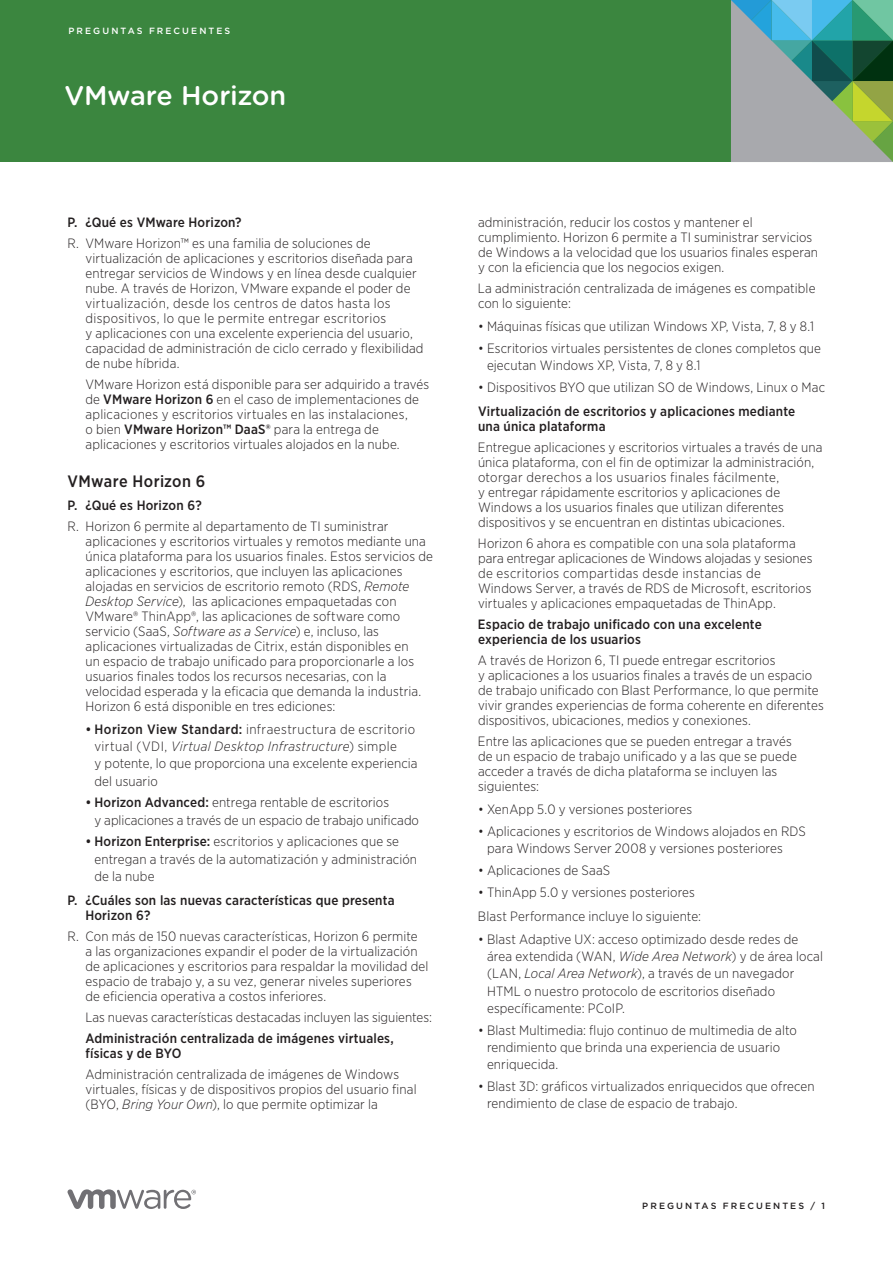
<style>
.page{position:relative;width:893px;height:1263px;background:#fff}
.page>*{position:absolute;margin:0;border:0;box-sizing:border-box;transform-origin:0 0}
._1a_Main_Title{font:500 27px "Gotham Rounded";letter-spacing:-.01em;color:#fff}
._4a_Subhead_1{font:500 16.5px "Gotham Narrow";letter-spacing:.02em;color:#231f20}
._5a_Body_Answer{font:300 13.5px/15px "Gotham Narrow";letter-spacing:.01em;color:#231f20}
._5a_Body_Answer-2{font:500 13.5px/15px "Gotham Narrow";letter-spacing:.015em;color:#231f20}
._4b_Subhead_2_Questi{font:500 13.5px/15px "Gotham Narrow";letter-spacing:.01em;color:#231f20}
.Folio{font:500 9px "Gotham";letter-spacing:.23em;color:#231f20}
.t1{font:500 9px "Gotham";letter-spacing:.23em;color:#fff}
.s1{font-weight:500}
.s2{font-style:italic}
</style>
<div class="page">
<div style="left:0;top:0;width:893px;height:162px;background:#3b863f"></div>
<svg style="left:731px;top:0;width:162px;height:162px;background:#78a097"></svg>
<svg style="left:68px;top:1189px;width:128px;height:20px"></svg>
<p class="t1" style="left:68px;top:25px;width:163px">PREGUNTAS FRECUENTES</p>
<p class="_1a_Main_Title" style="left:64px;top:76px;width:223px">VMware Horizon</p>
<p class="_4b_Subhead_2_Questi" style="left:68px;top:214px;width:176px">P. ¿Qué es VMware Horizon?</p>
<p class="_5a_Body_Answer" style="left:86px;top:235px;width:340px;text-indent:-18px">R. VMware Horizon™ es una familia de soluciones de virtualización de aplicaciones y escritorios diseñada para entregar servicios de Windows y en línea desde cualquier nube. A través de Horizon, VMware expande el poder de virtualización, desde los centros de datos hasta los dispositivos, lo que le permite entregar escritorios<br>y aplicaciones con una excelente experiencia del usuario, capacidad de administración de ciclo cerrado y flexibilidad de nube híbrida.</p>
<p class="_5a_Body_Answer" style="left:85px;top:376px;width:345px">VMware Horizon está disponible para ser adquirido a través de <span class="s1">VMware Horizon 6</span> en el caso de implementaciones de aplicaciones y escritorios virtuales en las instalaciones,<br>o bien <span class="s1">VMware Horizon™ DaaS®</span> para la entrega de aplicaciones y escritorios virtuales alojados en la nube.</p>
<p class="_4a_Subhead_1" style="left:68px;top:471px;width:139px">VMware Horizon 6</p>
<p class="_4b_Subhead_2_Questi" style="left:68px;top:497px;width:136px">P. ¿Qué es Horizon 6?</p>
<p class="_5a_Body_Answer" style="left:86px;top:518px;width:349px;text-indent:-18px">R. Horizon 6 permite al departamento de TI suministrar aplicaciones y escritorios virtuales y remotos mediante una única plataforma para los usuarios finales. Estos servicios de aplicaciones y escritorios, que incluyen las aplicaciones alojadas en servicios de escritorio remoto (RDS, <span class="s2">Remote Desktop Service</span>), las aplicaciones empaquetadas con VMware® ThinApp®, las aplicaciones de software como servicio (SaaS, <span class="s2">Software as a Service</span>) e, incluso, las aplicaciones virtualizadas de Citrix, están disponibles en<br>un espacio de trabajo unificado para proporcionarle a los usuarios finales todos los recursos necesarias, con la velocidad esperada y la eficacia que demanda la industria.<br>Horizon 6 está disponible en tres ediciones:</p>
<p class="_5a_Body_Answer" style="left:94px;top:720px;width:325px;line-height:17.2px;text-indent:-9px"><span class="s1">• Horizon View Standard:</span> infraestructura de escritorio virtual (VDI, <span class="s2">Virtual Desktop Infrastructure</span>) simple<br>y potente, lo que proporciona una excelente experiencia del usuario</p>
<p class="_5a_Body_Answer" style="left:94px;top:794px;width:326px;line-height:17.2px;text-indent:-9px"><span class="s1">• Horizon Advanced:</span> entrega rentable de escritorios<br>y aplicaciones a través de un espacio de trabajo unificado</p>
<p class="_5a_Body_Answer" style="left:94px;top:833px;width:324px;line-height:17.2px;text-indent:-9px"><span class="s1">• Horizon Enterprise:</span> escritorios y aplicaciones que se entregan a través de la automatización y administración de la nube</p>
<p class="_4b_Subhead_2_Questi" style="left:86px;top:892px;width:311px;text-indent:-18px">P. ¿Cuáles son las nuevas características que presenta<br>Horizon 6?</p>
<p class="_5a_Body_Answer" style="left:86px;top:928px;width:344px;text-indent:-18px">R. Con más de 150 nuevas características, Horizon 6 permite<br>a las organizaciones expandir el poder de la virtualización de aplicaciones y escritorios para respaldar la movilidad del espacio de trabajo y, a su vez, generar niveles superiores de eficiencia operativa a costos inferiores.</p>
<p class="_5a_Body_Answer" style="left:85px;top:1009px;width:348px">Las nuevas características destacadas incluyen las siguientes:</p>
<p class="_5a_Body_Answer-2" style="left:85px;top:1030px;width:310px">Administración centralizada de imágenes virtuales, físicas y de BYO</p>
<p class="_5a_Body_Answer" style="left:85px;top:1066px;width:333px">Administración centralizada de imágenes de Windows virtuales, físicas y de dispositivos propios del usuario final (BYO, <span class="s2">Bring Your Own</span>), lo que permite optimizar la</p>
<p class="_5a_Body_Answer" style="left:478px;top:214px;width:342px">administración, reducir los costos y mantener el cumplimiento. Horizon 6 permite a TI suministrar servicios de Windows a la velocidad que los usuarios finales esperan y con la eficiencia que los negocios exigen.</p>
<p class="_5a_Body_Answer" style="left:478px;top:280px;width:339px">La administración centralizada de imágenes es compatible con lo siguiente:</p>
<p class="_5a_Body_Answer" style="left:478px;top:318px;width:338px">• Máquinas físicas que utilizan Windows XP, Vista, 7, 8 y 8.1</p>
<p class="_5a_Body_Answer" style="left:487px;top:339px;width:335px;line-height:17.2px;text-indent:-9px">• Escritorios virtuales persistentes de clones completos que ejecutan Windows XP, Vista, 7, 8 y 8.1</p>
<p class="_5a_Body_Answer" style="left:478px;top:379px;width:349px">• Dispositivos BYO que utilizan SO de Windows, Linux o Mac</p>
<p class="_5a_Body_Answer-2" style="left:478px;top:403px;width:319px">Virtualización de escritorios y aplicaciones mediante una única plataforma</p>
<p class="_5a_Body_Answer" style="left:478px;top:439px;width:346px">Entregue aplicaciones y escritorios virtuales a través de una única plataforma, con el fin de optimizar la administración, otorgar derechos a los usuarios finales fácilmente,<br>y entregar rápidamente escritorios y aplicaciones de Windows a los usuarios finales que utilizan diferentes dispositivos y se encuentran en distintas ubicaciones.</p>
<p class="_5a_Body_Answer" style="left:478px;top:535px;width:336px">Horizon 6 ahora es compatible con una sola plataforma para entregar aplicaciones de Windows alojadas y sesiones de escritorios compartidas desde instancias de Windows Server, a través de RDS de Microsoft, escritorios virtuales y aplicaciones empaquetadas de ThinApp.</p>
<p class="_5a_Body_Answer-2" style="left:478px;top:616px;width:285px">Espacio de trabajo unificado con una excelente experiencia de los usuarios</p>
<p class="_5a_Body_Answer" style="left:478px;top:652px;width:347px">A través de Horizon 6, TI puede entregar escritorios<br>y aplicaciones a los usuarios finales a través de un espacio de trabajo unificado con Blast Performance, lo que permite vivir grandes experiencias de forma coherente en diferentes dispositivos, ubicaciones, medios y conexiones.</p>
<p class="_5a_Body_Answer" style="left:478px;top:733px;width:320px">Entre las aplicaciones que se pueden entregar a través de un espacio de trabajo unificado y a las que se puede acceder a través de dicha plataforma se incluyen las siguientes:</p>
<p class="_5a_Body_Answer" style="left:478px;top:801px;width:216px">• XenApp 5.0 y versiones posteriores</p>
<p class="_5a_Body_Answer" style="left:487px;top:822px;width:320px;line-height:17.2px;text-indent:-9px">• Aplicaciones y escritorios de Windows alojados en RDS para Windows Server 2008 y versiones posteriores</p>
<p class="_5a_Body_Answer" style="left:478px;top:862px;width:134px">• Aplicaciones de SaaS</p>
<p class="_5a_Body_Answer" style="left:478px;top:884px;width:219px">• ThinApp 5.0 y versiones posteriores</p>
<p class="_5a_Body_Answer" style="left:478px;top:908px;width:225px">Blast Performance incluye lo siguiente:</p>
<p class="_5a_Body_Answer" style="left:487px;top:930px;width:338px;line-height:17.2px;text-indent:-9px">• Blast Adaptive UX: acceso optimizado desde redes de área extendida (WAN, <span class="s2">Wide Area Network</span>) y de área local (LAN, <span class="s2">Local Area Network</span>), a través de un navegador HTML o nuestro protocolo de escritorios diseñado específicamente: PCoIP.</p>
<p class="_5a_Body_Answer" style="left:487px;top:1021px;width:311px;line-height:17.2px;text-indent:-9px">• Blast Multimedia: flujo continuo de multimedia de alto rendimiento que brinda una experiencia de usuario enriquecida.</p>
<p class="_5a_Body_Answer" style="left:487px;top:1077px;width:329px;line-height:17.2px;text-indent:-9px">• Blast 3D: gráficos virtualizados enriquecidos que ofrecen rendimiento de clase de espacio de trabajo.</p>
<p class="Folio" style="left:642px;top:1200px;width:184px">PREGUNTAS FRECUENTES / 1</p>
</div>
